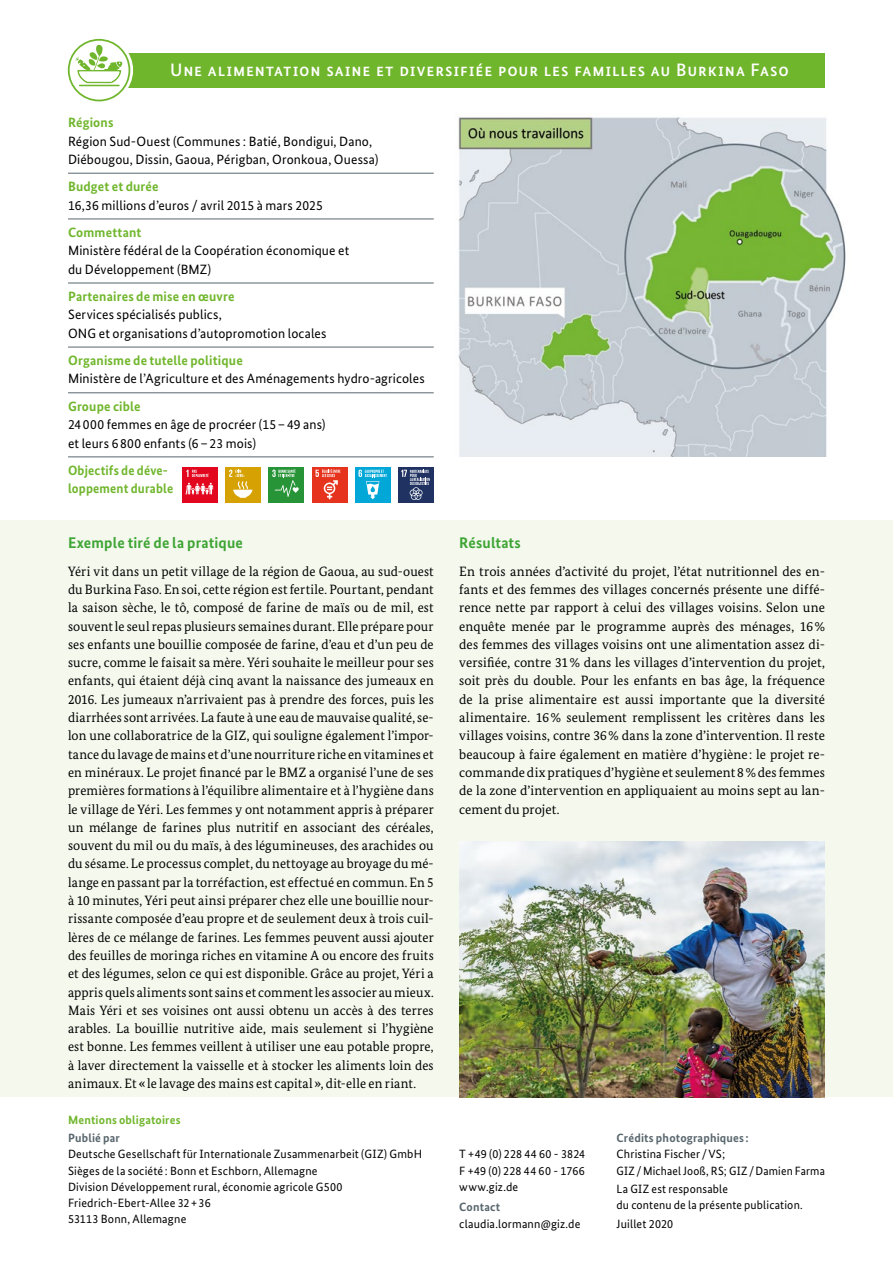
<style>
.page{position:relative;width:893px;height:1263px;background:#fff}
.page>*{position:absolute;margin:0;border:0;box-sizing:border-box;transform-origin:0 0}
.t1{font:500 18px "Bundes Sans";letter-spacing:.05em;color:#fff}
.zw_gruen{font:700 15.45px "Bundes Sans";letter-spacing:.01em;color:#3fa535}
.Lauftext{font:13.5px/18.3px "Bundes Serif";letter-spacing:.01em;color:#000;text-align:justify}
.erklaerung{font:13.5px/18.3px "Bundes Sans";letter-spacing:.01em;color:#000}
.erklaerung_head{font:700 13.5px "Bundes Sans";letter-spacing:.01em;color:#70b62c}
.erklaerung_head-2{font:700 13.5px/18.3px "Bundes Sans";letter-spacing:.01em;color:#70b62c;scale:.96 1}
.Lauftext-2{font:12px/16.2px "Bundes Sans";letter-spacing:.015em;color:#000}
.Lauftext-3{font:700 12px "Bundes Sans";letter-spacing:.015em;color:#70b62c}
.s1{font-weight:700;color:#58666d}
</style>
<div class="page">
<div style="left:106px;top:53px;width:719px;height:34px;background:#70b62c"></div>
<div style="left:65px;top:36px;width:68px;height:68px;border:4px solid #fff;border-radius:50%"></div>
<svg style="left:68px;top:39px;width:62px;height:62px"></svg>
<div style="left:0;top:521px;width:893px;height:576px;background:#f4f8ed"></div>
<img style="left:458px;top:117px;width:388px;height:340px">
<hr style="left:68px;top:173px;width:366px;height:1px;background:#58666d">
<hr style="left:68px;top:219px;width:366px;height:1px;background:#58666d">
<hr style="left:68px;top:283px;width:366px;height:1px;background:#58666d">
<hr style="left:68px;top:347px;width:366px;height:1px;background:#58666d">
<hr style="left:68px;top:393px;width:366px;height:1px;background:#58666d">
<hr style="left:68px;top:457px;width:366px;height:1px;background:#58666d">
<img style="left:459px;top:841px;width:366px;height:256px">
<div style="left:225px;top:467px;width:36px;height:35px;background:#d6a102"></div>
<svg style="left:229px;top:470px;width:23px;height:28px"></svg>
<div style="left:269px;top:467px;width:35px;height:35px;background:#289438"></div>
<svg style="left:272px;top:469px;width:27px;height:28px"></svg>
<div style="left:312px;top:467px;width:35px;height:35px;background:#e6331d"></div>
<svg style="left:315px;top:469px;width:25px;height:30px"></svg>
<div style="left:355px;top:467px;width:36px;height:35px;background:#00a7d7"></div>
<svg style="left:359px;top:470px;width:28px;height:29px"></svg>
<div style="left:182px;top:467px;width:36px;height:35px;background:#e2071f"></div>
<svg style="left:186px;top:483px;width:27px;height:12px"></svg>
<svg style="left:186px;top:470px;width:23px;height:7px"></svg>
<div style="left:398px;top:467px;width:36px;height:35px;background:#1f3262"></div>
<svg style="left:401px;top:470px;width:29px;height:30px"></svg>
<p class="t1" style="left:170px;top:59px;width:620px">Une alimentation saine et diversifiée pour les familles au Burkina Faso</p>
<p class="erklaerung_head" style="left:68px;top:114px;width:47px">Régions</p>
<p class="erklaerung" style="left:68px;top:132px;width:312px">Région Sud-Ouest (Communes : Batié, Bondigui, Dano,<br>Diébougou, Dissin, Gaoua, Périgban, Oronkoua, Ouessa)</p>
<p class="erklaerung_head" style="left:68px;top:178px;width:92px">Budget et durée</p>
<p class="erklaerung" style="left:68px;top:196px;width:256px">16,36 millions d’euros / avril 2015 à mars 2025</p>
<p class="erklaerung_head" style="left:68px;top:224px;width:75px">Commettant</p>
<p class="erklaerung" style="left:68px;top:241px;width:283px">Ministère fédéral de la Coopération économique et du Développement (BMZ)</p>
<p class="erklaerung_head" style="left:68px;top:288px;width:168px">Partenaires de mise en œuvre</p>
<p class="erklaerung" style="left:68px;top:305px;width:260px">Services spécialisés publics,<br>ONG et organisations d’autopromotion locales</p>
<p class="erklaerung_head" style="left:68px;top:352px;width:176px">Organisme de tutelle politique</p>
<p class="erklaerung" style="left:68px;top:369px;width:358px">Ministère de l’Agriculture et des Aménagements hydro-agricoles</p>
<p class="erklaerung_head" style="left:68px;top:398px;width:74px">Groupe cible</p>
<p class="erklaerung" style="left:68px;top:415px;width:259px">24 000 femmes en âge de procréer (15–49 ans) et leurs 6 800 enfants (6–23 mois)</p>
<p class="erklaerung_head-2" style="left:68px;top:461px;width:111px">Objectifs de déve&shy;loppement durable</p>
<p class="zw_gruen" style="left:68px;top:533px;width:176px">Exemple tiré de la pratique</p>
<p class="Lauftext" style="left:68px;top:562px;width:367px">Yéri vit dans un petit village de la région de Gaoua, au sud-ouest du Burkina Faso. En soi, cette région est fertile. Pourtant, pendant la saison sèche, le tô, composé de farine de maïs ou de mil, est souvent le seul repas plusieurs semaines durant. Elle prépare pour ses enfants une bouillie composée de farine, d’eau et d’un peu de sucre, comme le faisait sa mère. Yéri souhaite le meilleur pour ses enfants, qui étaient déjà cinq avant la naissance des jumeaux en 2016. Les jumeaux n’arrivaient pas à prendre des forces, puis les diarrhées sont arrivées. La faute à une eau de mauvaise qualité, se&shy;lon une collaboratrice de la GIZ, qui souligne également l’impor&shy;tance du lavage de mains et d’une nourriture riche en vitamines et en minéraux. Le projet financé par le BMZ a organisé l’une de ses premières formations à l’équilibre alimentaire et à l’hygiène dans le village de Yéri. Les femmes y ont notamment appris à préparer un mélange de farines plus nutritif en associant des céréales, souvent du mil ou du maïs, à des légumineuses, des arachides ou du sésame. Le processus complet, du nettoyage au broyage du mé&shy;lange en passant par la torréfaction, est effectué en commun. En 5 à 10 minutes, Yéri peut ainsi préparer chez elle une bouillie nour&shy;rissante composée d’eau propre et de seulement deux à trois cuil&shy;lères de ce mélange de farines. Les femmes peuvent aussi ajouter des feuilles de moringa riches en vitamine A ou encore des fruits et des légumes, selon ce qui est disponible. Grâce au projet, Yéri a appris quels aliments sont sains et comment les associer au mieux.<br>Mais Yéri et ses voisines ont aussi obtenu un accès à des terres arables. La bouillie nutritive aide, mais seulement si l’hygiène est bonne. Les femmes veillent à utiliser une eau potable propre, à laver directement la vaisselle et à stocker les aliments loin des animaux. Et «le lavage des mains est capital», dit-elle en riant.</p>
<p class="Lauftext-3" style="left:68px;top:1113px;width:114px">Mentions obligatoires</p>
<p class="Lauftext-2" style="left:68px;top:1130px;width:356px"><span class="s1">Publié par<br></span>Deutsche Gesellschaft für Internationale Zusammenarbeit (GIZ) GmbH Sièges de la société: Bonn et Eschborn, Allemagne<br>Division Développement rural, économie agricole G500<br>Friedrich-Ebert-Allee 32+36<br>53113 Bonn, Allemagne</p>
<p class="zw_gruen" style="left:459px;top:533px;width:63px">Résultats</p>
<p class="Lauftext" style="left:459px;top:562px;width:367px">En trois années d’activité du projet, l’état nutritionnel des en&shy;fants et des femmes des villages concernés présente une diffé&shy;rence nette par rapport à celui des villages voisins. Selon une enquête menée par le programme auprès des ménages, 16% des femmes des villages voisins ont une alimentation assez di&shy;versifiée, contre 31% dans les villages d’intervention du projet, soit près du double. Pour les enfants en bas âge, la fréquence de la prise alimentaire est aussi importante que la diversité alimentaire. 16% seulement remplissent les critères dans les villages voisins, contre 36% dans la zone d’intervention. Il reste beaucoup à faire également en matière d’hygiène : le projet re&shy;commande dix pratiques d’hygiène et seulement 8% des femmes de la zone d’intervention en appliquaient au moins sept au lan&shy;cement du projet.</p>
<p class="Lauftext-2" style="left:459px;top:1146px;width:127px;text-align:justify">T +49 (0) 228 44 60 - 3824<br>F +49 (0) 228 44 60 - 1766 www.giz.de</p>
<p class="Lauftext-2" style="left:459px;top:1199px;width:123px"><span class="s1">Contact </span>claudia.lormann@giz.de</p>
<p class="Lauftext-2" style="left:617px;top:1130px;width:210px"><span class="s1">Crédits photographiques :<br></span>Christina Fischer/VS;<br>GIZ/Michael Jooß, RS; GIZ/Damien Farma</p>
<p class="Lauftext-2" style="left:617px;top:1180px;width:188px">La GIZ est responsable<br>du contenu de la présente publication.</p>
<p class="Lauftext-2" style="left:617px;top:1215px;width:58px">Juillet 2020</p>
</div>
